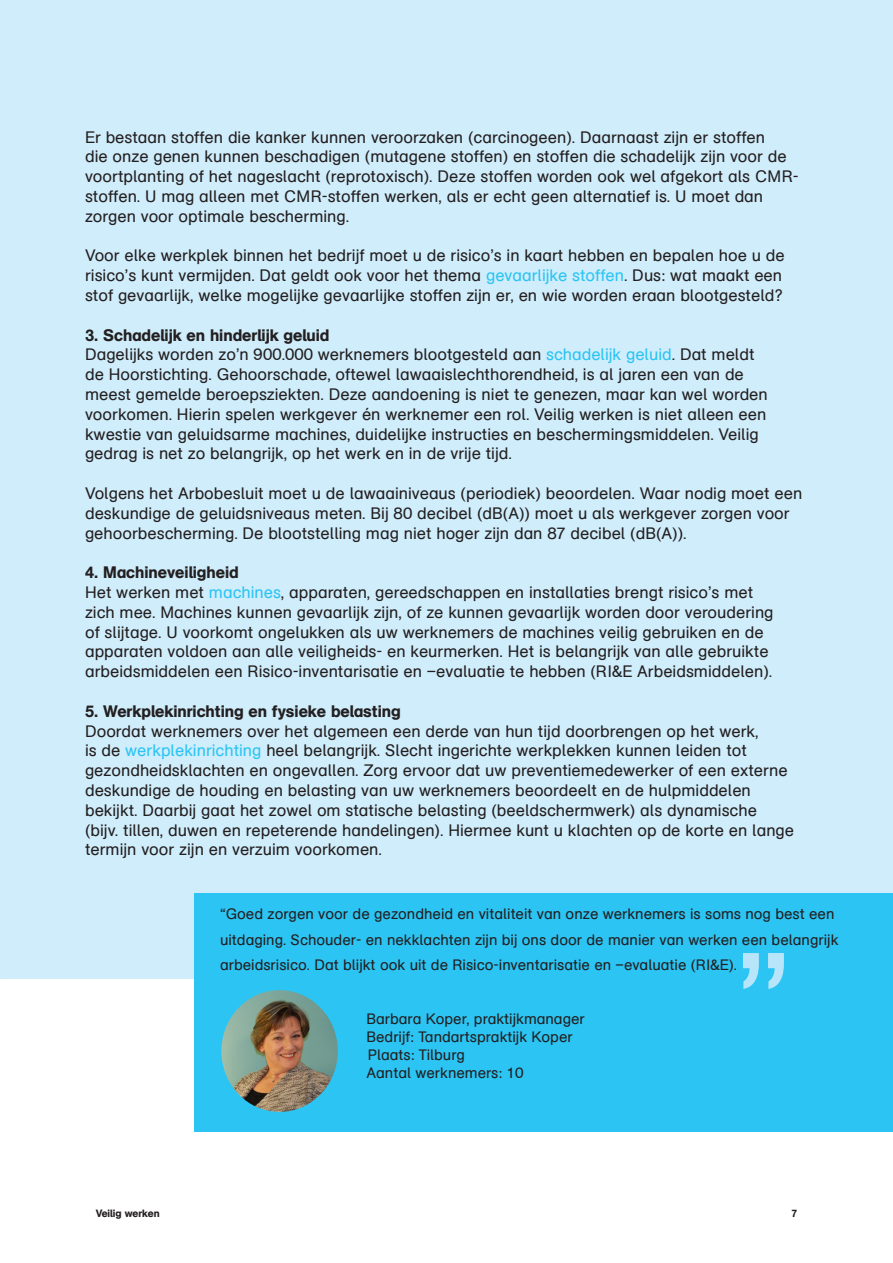
<style>
.page{position:relative;width:893px;height:1263px;background:#fff}
.page>*{position:absolute;margin:0;border:0;box-sizing:border-box;transform-origin:0 0}
.t1{font:150px "AG Schoolbook Regular A";color:#b9e5fa}
.Platte_tekst{font:16.5px/19.8px "AG Schoolbook Regular A";color:#231f20}
.Alineakop{font:16.5px "AG Schoolbook Medium A";color:#231f20}
.Citaat{font:15px/25.5px "AG Schoolbook Regular A";color:#231f20}
.t2{font:10.5px "AG Schoolbook Medium A";color:#231f20}
.s1{color:#2bc4f3}
</style>
<div class="page">
<div style="left:0;top:0;width:893px;height:979px;background:#d0edfb"></div>
<div style="left:195px;top:893px;width:698px;height:239px;background:#2bc4f3"></div>
<img style="left:221px;top:990px;width:117px;height:122px">
<p class="Platte_tekst" style="left:85px;top:127px;width:715px">Er bestaan stoffen die kanker kunnen veroorzaken (carcinogeen). Daarnaast zijn er stoffen<br>die onze genen kunnen beschadigen (mutagene stoffen) en stoffen die schadelijk zijn voor de voortplanting of het nageslacht (reprotoxisch). Deze stoffen worden ook wel afgekort als CMR&shy;stoffen. U mag alleen met CMR-stoffen werken, als er echt geen alternatief is. U moet dan zorgen voor optimale bescherming.</p>
<p class="Platte_tekst" style="left:85px;top:246px;width:701px">Voor elke werkplek binnen het bedrijf moet u de risico’s in kaart hebben en bepalen hoe u de risico’s kunt vermijden. Dat geldt ook voor het thema <span class="s1">gevaarlijke stoffen</span>. Dus: wat maakt een stof gevaarlijk, welke mogelijke gevaarlijke stoffen zijn er, en wie worden eraan blootgesteld?</p>
<p class="Alineakop" style="left:85px;top:325px;width:246px">3. Schadelijk en hinderlijk geluid</p>
<p class="Platte_tekst" style="left:85px;top:345px;width:684px">Dagelijks worden zo’n 900.000 werknemers blootgesteld aan <span class="s1">schadelijk geluid</span>. Dat meldt de Hoorstichting. Gehoorschade, oftewel lawaaislechthorendheid, is al jaren een van de meest gemelde beroepsziekten. Deze aandoening is niet te genezen, maar kan wel worden voorkomen. Hierin spelen werkgever én werknemer een rol. Veilig werken is niet alleen een kwestie van geluidsarme machines, duidelijke instructies en beschermingsmiddelen. Veilig gedrag is net zo belangrijk, op het werk en in de vrije tijd.</p>
<p class="Platte_tekst" style="left:85px;top:484px;width:719px">Volgens het Arbobesluit moet u de lawaainiveaus (periodiek) beoordelen. Waar nodig moet een deskundige de geluidsniveaus meten. Bij 80 decibel (dB(A)) moet u als werkgever zorgen voor gehoorbescherming. De blootstelling mag niet hoger zijn dan 87 decibel (dB(A)).</p>
<p class="Alineakop" style="left:85px;top:562px;width:155px">4. Machineveiligheid</p>
<p class="Platte_tekst" style="left:85px;top:583px;width:690px">Het werken met <span class="s1">machines</span>, apparaten, gereedschappen en installaties brengt risico’s met zich mee. Machines kunnen gevaarlijk zijn, of ze kunnen gevaarlijk worden door veroudering of slijtage. U voorkomt ongelukken als uw werknemers de machines veilig gebruiken en de apparaten voldoen aan alle veiligheids- en keurmerken. Het is belangrijk van alle gebruikte arbeidsmiddelen een Risico-inventarisatie en –evaluatie te hebben (RI&amp;E Arbeidsmiddelen).</p>
<p class="Alineakop" style="left:85px;top:701px;width:317px">5. Werkplekinrichting en fysieke belasting</p>
<p class="Platte_tekst" style="left:85px;top:721px;width:711px">Doordat werknemers over het algemeen een derde van hun tijd doorbrengen op het werk,<br>is de <span class="s1">werkplekinrichting</span> heel belangrijk. Slecht ingerichte werkplekken kunnen leiden tot gezondheidsklachten en ongevallen. Zorg ervoor dat uw preventiemedewerker of een externe deskundige de houding en belasting van uw werknemers beoordeelt en de hulpmiddelen bekijkt. Daarbij gaat het zowel om statische belasting (beeldschermwerk) als dynamische (bijv. tillen, duwen en repeterende handelingen). Hiermee kunt u klachten op de korte en lange termijn voor zijn en verzuim voorkomen.</p>
<p class="Citaat" style="left:220px;top:902px;width:620px">“Goed zorgen voor de gezondheid en vitaliteit van onze werknemers is soms nog best een uitdaging. Schouder- en nekklachten zijn bij ons door de manier van werken een belangrijk arbeidsrisico. Dat blijkt ook uit de Risico-inventarisatie en –evaluatie (RI&amp;E).</p>
<p class="t1" style="left:736px;top:922px;width:58px">”</p>
<p class="Citaat" style="left:366px;top:1007px;width:220px">Barbara Koper, praktijkmanager</p>
<p class="Citaat" style="left:366px;top:1025px;width:208px">Bedrijf: Tandartspraktijk Koper</p>
<p class="Citaat" style="left:368px;top:1043px;width:98px">Plaats: Tilburg</p>
<p class="Citaat" style="left:366px;top:1061px;width:158px">Aantal werknemers: 10</p>
<p class="t2" style="left:96px;top:1207px;width:65px">Veilig werken</p>
<p class="t2" style="left:791px;top:1207px;width:7px">7</p>
</div>
